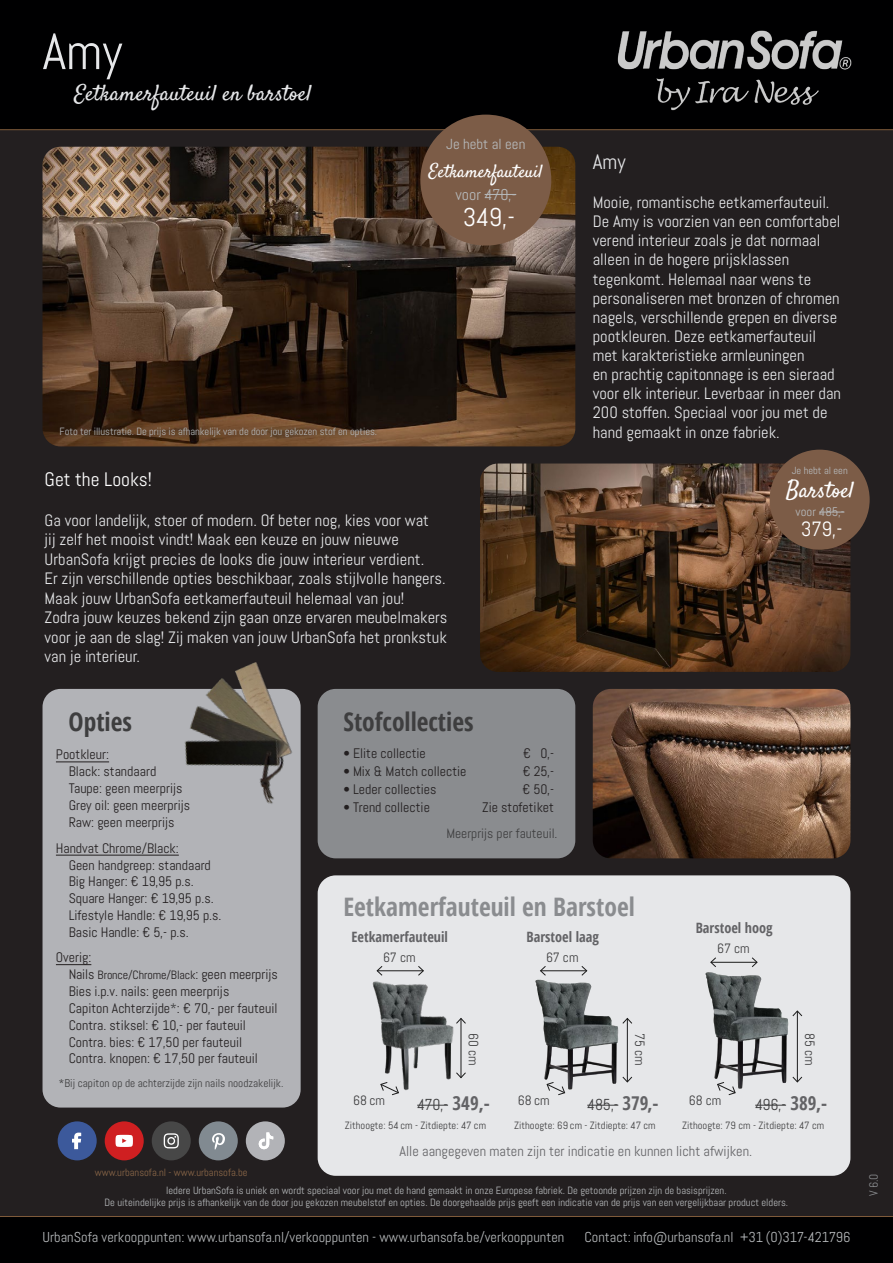
<style>
.page{position:relative;width:893px;height:1263px;background:#231f20}
.page>*{position:absolute;margin:0;border:0;box-sizing:border-box;transform-origin:0 0}
.t1{font:51px "Abel";color:#e6e7e9}
.t2{font:25.65px "Abel";color:#fff}
.t3{font:700 condensed 25.5px "Open Sans";color:#8a8c8f}
.t4{font:700 condensed 25.5px "Open Sans";color:#3e3e3f}
.t5{font:22.5px "Satisfy";color:#fff}
.t6{font:22.2px "Satisfy";color:#e6e7e9}
.t7{font:21px "Abel";color:#e6e7e9}
.t8{font:20.55px "Abel";color:#fff}
.t9{font:19.5px "Abel";color:#fff}
.t10{font:18.15px "Satisfy";color:#fff}
.t11{font:16.5px/19px "Abel";color:#e6e7e9}
.t12{font:15.9px "Abel";letter-spacing:-.02em;color:#3e3e3f}
.t13{font:15.6px "Abel";color:#b6b9bb}
.t14{font:14.55px "Abel";color:#b6b9bb}
.t15{font:14.4px "Abel";color:#b6b9bb}
.t16{font:14.25px "Abel";color:#636366}
.t17{font:700 condensed 14.25px "Open Sans";color:#636366}
.t18{font:13.8px/17px "Abel";color:#231f20}
.t19{font:13.5px "Abel";color:#3e3e3f}
.t20{font:12.45px "Abel";color:#b6b9bb}
.t21{font:12px "Abel";color:#8a8c8f}
.t22{font:11.25px "Abel";color:#3e3e3f}
.t23{font:10.5px/12px "Abel";color:#b6b9bb;text-align:center}
.t24{font:10.5px "Abel";color:#3e3e3f}
.t25{font:10.5px "Abel";color:#8b6748}
.t26{font:10.35px "Abel";color:#b6b9bb}
.s1{font-size:12px}
.s2{color:#3e3e3f}
.s3{font-family:"Open Sans";font-weight:700;font-stretch:condensed;font-size:19.05px;color:#636366}
</style>
<div class="page">
<div style="left:0;top:0;width:893px;height:130px;background:#000001"></div>
<img style="left:617px;top:30px;width:235px;height:81px">
<hr style="left:0;top:129px;width:893px;height:1px;background:#805c3b">
<div style="left:0;top:1216px;width:893px;height:47px;background:#000001"></div>
<img style="left:43px;top:147px;width:532px;height:299px">
<img style="left:480px;top:463px;width:370px;height:209px">
<hr style="left:0;top:1216px;width:893px;height:1px;background:#805c3b">
<div style="left:318px;top:875px;width:532px;height:301px;background:#e6e7e9;border-radius:18px"></div>
<img style="left:593px;top:689px;width:257px;height:169px">
<img style="left:535px;top:979px;width:93px;height:117px">
<hr style="left:417px;top:1105px;width:31px;height:1px;background:#3e3e3f">
<hr style="left:587px;top:1105px;width:31px;height:1px;background:#3e3e3f">
<img style="left:372px;top:981px;width:90px;height:115px">
<svg style="left:547px;top:1082px;width:18px;height:13px"></svg>
<svg style="left:380px;top:1082px;width:19px;height:13px"></svg>
<hr style="left:377px;top:970px;width:46px;height:1px;background:#1b1b1b">
<svg style="left:377px;top:966px;width:6px;height:10px"></svg>
<svg style="left:418px;top:966px;width:6px;height:10px"></svg>
<hr style="left:541px;top:970px;width:46px;height:1px;background:#1b1b1b">
<svg style="left:540px;top:966px;width:6px;height:10px"></svg>
<svg style="left:581px;top:966px;width:6px;height:10px"></svg>
<img style="left:705px;top:972px;width:97px;height:134px">
<hr style="left:711px;top:962px;width:46px;height:1px;background:#1b1b1b">
<svg style="left:710px;top:957px;width:6px;height:10px"></svg>
<svg style="left:751px;top:957px;width:7px;height:10px"></svg>
<hr style="left:461px;top:1018px;width:1px;height:59px;background:#1b1b1b">
<svg style="left:456px;top:1072px;width:10px;height:6px"></svg>
<svg style="left:456px;top:1018px;width:10px;height:6px"></svg>
<hr style="left:627px;top:1018px;width:1px;height:64px;background:#1b1b1b">
<svg style="left:622px;top:1076px;width:10px;height:6px"></svg>
<svg style="left:622px;top:1018px;width:10px;height:6px"></svg>
<hr style="left:797px;top:1011px;width:1px;height:71px;background:#1b1b1b">
<svg style="left:792px;top:1076px;width:10px;height:6px"></svg>
<svg style="left:792px;top:1010px;width:10px;height:6px"></svg>
<svg style="left:717px;top:1082px;width:19px;height:13px"></svg>
<div style="left:318px;top:689px;width:257px;height:169px;background:#8a8c8f;border-radius:18px"></div>
<div style="left:420px;top:115px;width:131px;height:131px;background:#7c5c47;border-radius:50%"></div>
<hr style="left:485px;top:194px;width:31px;height:1px;background:#b6b9bb">
<svg style="left:53px;top:422px;width:329px;height:22px;background:#5e3f26"></svg>
<div style="left:43px;top:689px;width:258px;height:418px;background:#b2b3b7;border-radius:18px"></div>
<hr style="left:56px;top:762px;width:53px;height:1px;background:#231f20">
<hr style="left:56px;top:855px;width:123px;height:1px;background:#231f20">
<hr style="left:56px;top:964px;width:35px;height:1px;background:#231f20">
<img style="left:166px;top:662px;width:158px;height:149px">
<div style="left:152px;top:1121px;width:39px;height:39px;background:#474747;border-radius:50%"></div>
<svg style="left:164px;top:1133px;width:15px;height:15px"></svg>
<div style="left:199px;top:1121px;width:39px;height:39px;background:#818a91;border-radius:50%"></div>
<svg style="left:212px;top:1133px;width:13px;height:17px"></svg>
<div style="left:105px;top:1121px;width:39px;height:39px;background:#cf1f21;border-radius:50%"></div>
<svg style="left:116px;top:1135px;width:17px;height:12px"></svg>
<div style="left:58px;top:1121px;width:39px;height:39px;background:#3c599b;border-radius:50%"></div>
<svg style="left:72px;top:1133px;width:9px;height:16px"></svg>
<div style="left:246px;top:1121px;width:39px;height:39px;background:#b2b3b7;border-radius:50%"></div>
<svg style="left:259px;top:1132px;width:14px;height:17px"></svg>
<div style="left:770px;top:450px;width:100px;height:100px;background:#7c5c47;border-radius:50%"></div>
<svg style="left:819px;top:512px;width:25px;height:1px"></svg>
<h1 class="t1" style="left:43px;top:19px;width:81px">Amy</h1>
<h3 class="t6" style="left:74px;top:79px;width:239px">Eetkamerfauteuil en barstoel</h3>
<p class="t14" style="left:446px;top:135px;width:81px">Je hebt al een</p>
<p class="t10" style="left:429px;top:160px;width:115px">Eetkamerfauteuil</p>
<p class="t13" style="left:455px;top:184px;width:62px">voor 470,-</p>
<h2 class="t2" style="left:463px;top:201px;width:54px">349,-</h2>
<p class="t23" style="left:60px;top:426px;width:319px">Foto ter illustratie. De prijs is afhankelijk van de door jou gekozen stof en opties.</p>
<p class="t9" style="left:45px;top:466px;width:109px">Get the Looks!</p>
<p class="t11" style="left:45px;top:511px;width:404px">Ga voor landelijk, stoer of modern. Of beter nog, kies voor wat<br>jij zelf het mooist vindt! Maak een keuze en jouw nieuwe UrbanSofa krijgt precies de looks die jouw interieur verdient.<br>Er zijn verschillende opties beschikbaar, zoals stijlvolle hangers.<br>Maak jouw UrbanSofa eetkamerfauteuil helemaal van jou!<br>Zodra jouw keuzes bekend zijn gaan onze ervaren meubelmakers voor je aan de slag! Zij maken van jouw UrbanSofa het pronkstuk van je interieur.</p>
<p class="t7" style="left:593px;top:149px;width:34px">Amy</p>
<p class="t11" style="left:593px;top:193px;width:250px">Mooie, romantische eetkamerfauteuil.<br>De Amy is voorzien van een comfortabel verend interieur zoals je dat normaal alleen in de hogere prijsklassen tegenkomt. Helemaal naar wens te personaliseren met bronzen of chromen nagels, verschillende grepen en diverse pootkleuren. Deze eetkamerfauteuil met karakteristieke armleuningen<br>en prachtig capitonnage is een sieraad voor elk interieur. Leverbaar in meer dan 200 stoffen. Speciaal voor jou met de hand gemaakt in onze fabriek.</p>
<p class="t26" style="left:792px;top:464px;width:58px">Je hebt al een</p>
<h3 class="t5" style="left:786px;top:476px;width:69px">Barstoel</h3>
<p class="t20" style="left:796px;top:504px;width:50px">voor 485,-</p>
<p class="t8" style="left:801px;top:516px;width:43px">379,-</p>
<h3 class="t4" style="left:69px;top:703px;width:65px">Opties</h3>
<p class="t18" style="left:69px;top:746px;width:123px;text-indent:-13px">Pootkleur:<br>Black: standaard<br>Taupe: geen meerprijs<br>Grey oil: geen meerprijs<br>Raw: geen meerprijs</p>
<p class="t18" style="left:69px;top:839px;width:154px;text-indent:-13px">Handvat Chrome/Black:<br>Geen handgreep: standaard<br>Big Hanger: € 19,95 p.s.<br>Square Hanger: € 19,95 p.s.<br>Lifestyle Handle: € 19,95 p.s.<br>Basic Handle: € 5,- p.s.</p>
<p class="t18" style="left:69px;top:949px;width:210px;text-indent:-13px">Overig:<br>Nails <span class="s1">Bronce/Chrome/Black</span>: geen meerprijs Bies i.p.v. nails: geen meerprijs<br>Capiton Achterzijde<span class="s2">*</span>: € 70,- per fauteuil Contra. stiksel: € 10,- per fauteuil Contra. bies: € 17,50 per fauteuil Contra. knopen: € 17,50 per fauteuil</p>
<p class="t22" style="left:59px;top:1076px;width:226px">*Bij capiton op de achterzijde zijn nails noodzakelijk.</p>
<p class="t25" style="left:95px;top:1165px;width:154px">www.urbansofa.nl - www.urbansofa.be</p>
<h3 class="t4" style="left:343px;top:703px;width:132px">Stofcollecties</h3>
<p class="t18" style="left:343px;top:745px;width:84px">• Elite collectie</p>
<p class="t18" style="left:523px;top:745px;width:32px">€ 0,-</p>
<p class="t18" style="left:343px;top:763px;width:124px">• Mix &amp; Match collectie</p>
<p class="t18" style="left:523px;top:763px;width:33px">€ 25,-</p>
<p class="t18" style="left:343px;top:781px;width:94px">• Leder collecties</p>
<p class="t18" style="left:522px;top:781px;width:33px">€ 50,-</p>
<p class="t18" style="left:343px;top:799px;width:88px">• Trend collectie</p>
<p class="t18" style="left:482px;top:799px;width:73px">Zie stofetiket</p>
<p class="t19" style="left:446px;top:825px;width:112px">Meerprijs per fauteuil.</p>
<h3 class="t3" style="left:343px;top:889px;width:293px">Eetkamerfauteuil en Barstoel</h3>
<p class="t17" style="left:352px;top:926px;width:98px">Eetkamerfauteuil</p>
<p class="t17" style="left:527px;top:926px;width:74px">Barstoel laag</p>
<p class="t19" style="left:383px;top:948px;width:34px">67 cm</p>
<p class="t19" style="left:546px;top:948px;width:34px">67 cm</p>
<p class="t17" style="left:696px;top:918px;width:78px">Barstoel hoog</p>
<p class="t19" style="left:717px;top:940px;width:34px">67 cm</p>
<p class="t19" style="left:482px;top:1033px;width:34px;rotate:90deg">60 cm</p>
<p class="t19" style="left:648px;top:1033px;width:34px;rotate:90deg">75 cm</p>
<p class="t19" style="left:818px;top:1033px;width:34px;rotate:90deg">85 cm</p>
<p class="t19" style="left:353px;top:1092px;width:33px">68 cm</p>
<p class="t19" style="left:518px;top:1092px;width:33px">68 cm</p>
<p class="t12" style="left:417px;top:1095px;width:74px">470,- <span class="s3">349,-</span></p>
<p class="t24" style="left:345px;top:1119px;width:143px">Zithoogte: 54 cm - Zitdiepte: 47 cm</p>
<p class="t12" style="left:587px;top:1095px;width:73px">485,- <span class="s3">379,-</span></p>
<p class="t24" style="left:514px;top:1119px;width:143px">Zithoogte: 69 cm - Zitdiepte: 47 cm</p>
<p class="t19" style="left:689px;top:1092px;width:34px">68 cm</p>
<p class="t12" style="left:755px;top:1095px;width:73px">496,- <span class="s3">389,-</span></p>
<p class="t24" style="left:682px;top:1119px;width:144px">Zithoogte: 79 cm - Zitdiepte: 47 cm</p>
<p class="t16" style="left:400px;top:1142px;width:354px">Alle aangegeven maten zijn ter indicatie en kunnen licht afwijken.</p>
<p class="t23" style="left:105px;top:1184px;width:685px">Iedere UrbanSofa is uniek en wordt speciaal voor jou met de hand gemaakt in onze Europese fabriek. De getoonde prijzen zijn de basisprijzen.<br>De uiteindelijke prijs is afhankelijk van de door jou gekozen meubelstof en opties. De doorgehaalde prijs geeft een indicatie van de prijs van een vergelijkbaar product elders.</p>
<p class="t15" style="left:43px;top:1228px;width:523px">UrbanSofa verkooppunten: www.urbansofa.nl/verkooppunten - www.urbansofa.be/verkooppunten</p>
<p class="t15" style="left:585px;top:1228px;width:267px">Contact: info@urbansofa.nl +31 (0)317-421796</p>
<p class="t21" style="left:866px;top:1196px;width:24px;rotate:-90deg">V 6.0</p>
</div>
